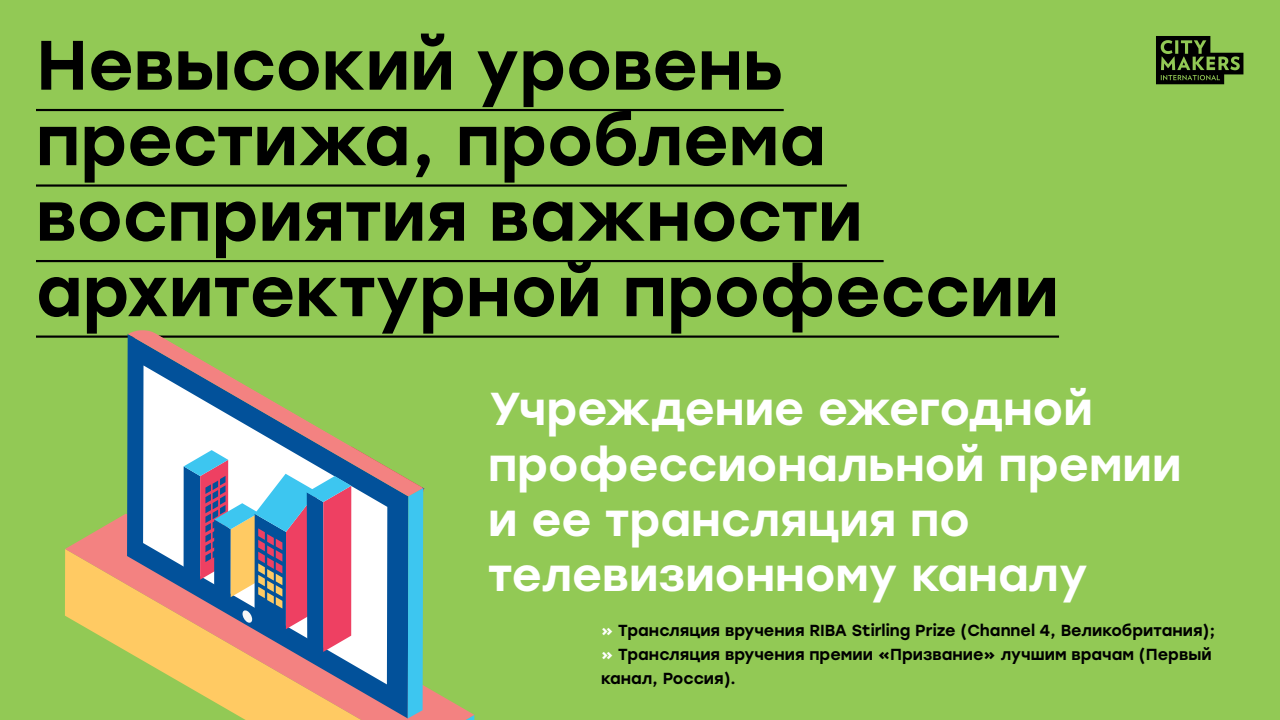
<style>
.page{position:relative;width:1280px;height:720px;background:#92c955}
.page>*{position:absolute;margin:0;border:0;box-sizing:border-box;transform-origin:0 0}
.t1{font:500 69.7px/75.5px "Stolzl";color:#000}
.t2{font:500 46.1px/55.3px "Stolzl";color:#fff}
.t3{font:500 16px/24px "Stolzl";color:#000}
.s1{color:#fff}
</style>
<div class="page">
<hr style="left:36px;top:109px;width:748px;height:2px;background:#000">
<hr style="left:36px;top:184px;width:811px;height:3px;background:#000">
<hr style="left:36px;top:260px;width:848px;height:2px;background:#000">
<hr style="left:36px;top:336px;width:1023px;height:2px;background:#000">
<svg style="left:1156px;top:36px;width:87px;height:49px"></svg>
<svg style="left:65px;top:514px;width:62px;height:138px"></svg>
<svg style="left:127px;top:334px;width:57px;height:351px"></svg>
<svg style="left:128px;top:330px;width:295px;height:166px"></svg>
<svg style="left:143px;top:365px;width:244px;height:319px"></svg>
<svg style="left:184px;top:446px;width:290px;height:274px"></svg>
<h1 class="t1" style="left:36px;top:28px;width:1025px">Невысокий уровень престижа, проблема восприятия важности архитектурной профессии</h1>
<h2 class="t2" style="left:488px;top:382px;width:695px">Учреждение ежегодной профессиональной премии и ее трансляция по телевизионному каналу</h2>
<p class="t3" style="left:601px;top:618px;width:616px"><span class="s1">»</span> Трансляция вручения RIBA Stirling Prize (Channel 4, Великобритания); <span class="s1">»</span> Трансляция вручения премии «Призвание» лучшим врачам (Первый канал, Россия).</p>
</div>
